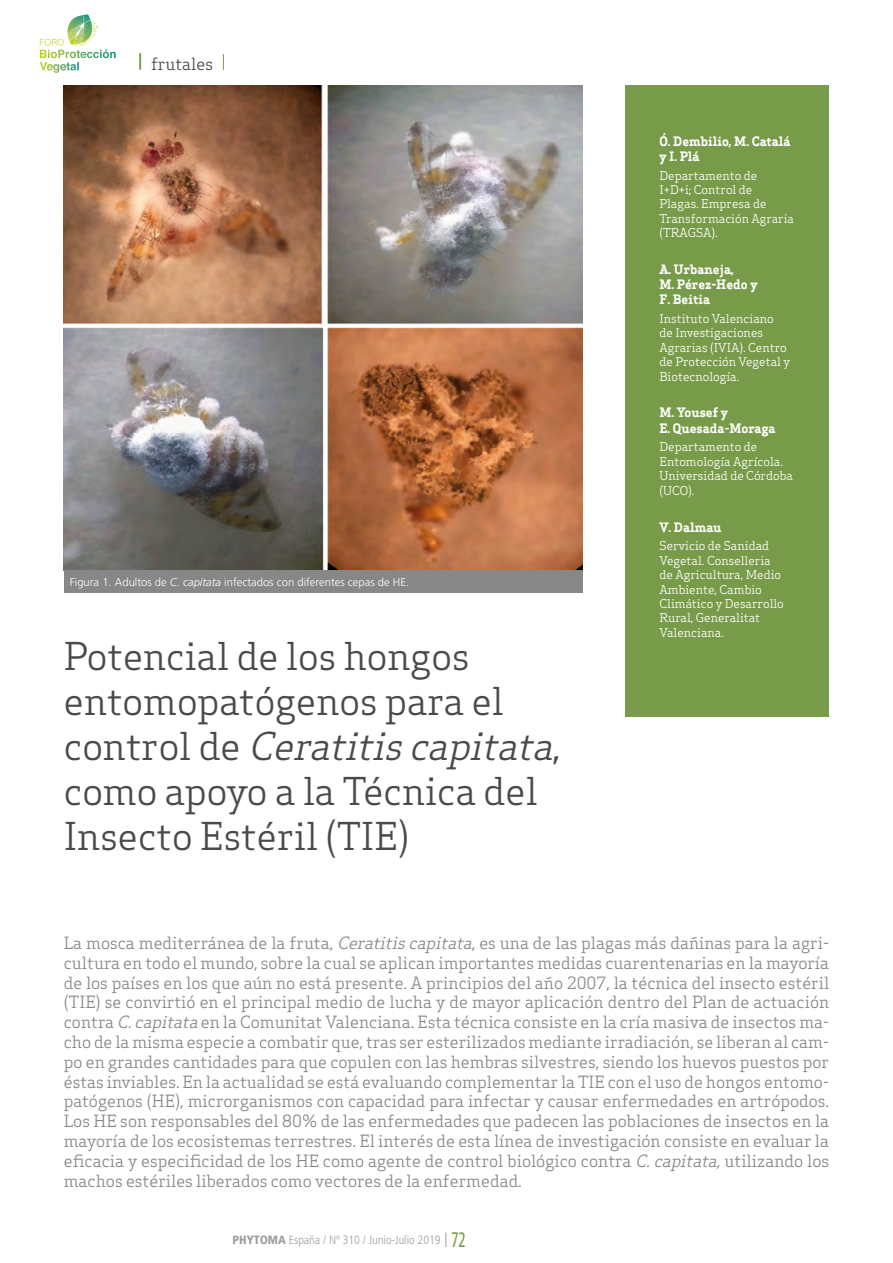
<style>
.page{position:relative;width:893px;height:1263px;background:#fff}
.page>*{position:absolute;margin:0;border:0;box-sizing:border-box;transform-origin:0 0}
.t1{font:37.5px/45px "Apex Serif";color:#4a4a49}
.t2{font:16.5px/19.8px "Apex Serif";color:#878787;text-align:justify}
.t3{font:16.5px "Apex Serif";color:#4a4a49}
.t4{font:700 12.75px/15.3px "Apex Serif";color:#fff}
.t5{font:12px/14.4px "Apex Serif";color:#fff}
.t6{font:300 condensed 12px "Frutiger LT Std";color:#9d9d9c}
.t7{font:300 11.25px "Frutiger LT Std";color:#fff}
.s1{font-style:italic}
.s2{font-weight:900}
.s3{font-weight:400;font-size:21px;color:#789b49}
</style>
<div class="page">
<img style="left:64px;top:85px;width:519px;height:485px">
<div style="left:625px;top:85px;width:204px;height:632px;background:#789b49"></div>
<div style="left:64px;top:570px;width:519px;height:23px;background:#878787"></div>
<svg style="left:446px;top:1232px;width:1px;height:15px"></svg>
<svg style="left:139px;top:54px;width:2px;height:15px"></svg>
<svg style="left:223px;top:54px;width:1px;height:16px"></svg>
<svg style="left:40px;top:14px;width:69px;height:59px"></svg>
<p class="t3" style="left:151px;top:54px;width:64px">frutales</p>
<p class="t7" style="left:70px;top:576px;width:341px">Figura 1. Adultos de <span class="s1">C. capitata</span> infectados con diferentes cepas de HE.</p>
<h1 class="t1" style="left:64px;top:634px;width:500px">Potencial de los hongos entomopatógenos para el<br>c o n t r o l d e <span class="s1">Ceratitiscapitata</span>, como apoyo a la Técnica del<br>Insecto Estéril (TIE)</h1>
<p class="t4" style="left:659px;top:133px;width:133px">Ó. Dembilio, M. Catalá y I. Plá</p>
<p class="t5" style="left:659px;top:168px;width:136px">Departamento de<br>I+D+i; Control de<br>Plagas. Empresa de<br>Transformación Agraria (TRAGSA).</p>
<p class="t4" style="left:659px;top:261px;width:99px">A. Urbaneja,<br>M. Pérez-Hedo y<br>F. Beitia</p>
<p class="t5" style="left:659px;top:311px;width:132px">Instituto Valenciano de Investigaciones<br>Agrarias (IVIA). Centro de Protección Vegetal y<br>Biotecnología.</p>
<p class="t4" style="left:659px;top:405px;width:118px">M. Yousef y<br>E. Quesada-Moraga</p>
<p class="t5" style="left:659px;top:439px;width:135px">Departamento de<br>Entomología Agrícola.<br>Universidad de Córdoba (UCO).</p>
<p class="t4" style="left:659px;top:519px;width:64px">V. Dalmau</p>
<p class="t5" style="left:659px;top:539px;width:126px">Servicio de Sanidad<br>Vegetal. Conselleria de Agricultura, Medio<br>Ambiente, Cambio<br>Climático y Desarrollo<br>Rural, Generalitat<br>Valenciana.</p>
<p class="t2" style="left:64px;top:933px;width:767px">La mosca mediterránea de la fruta, <span class="s1">Ceratitiscapitata</span>, es una de las plagas más dañinas para la agri&shy;cultura en todo el mundo, sobre la cual se aplican importantes medidas cuarentenarias en la mayoría de los países en los que aún no está presente. A principios del año 2007, la técnica del insecto estéril (TIE) se convirtió en el principal medio de lucha y de mayor aplicación dentro del Plan de actuación contra <span class="s1">C.capitata</span> en la Comunitat Valenciana. Esta técnica consiste en la cría masiva de insectos ma&shy;cho de la misma especie a combatir que, tras ser esterilizados mediante irradiación, se liberan al cam&shy;po en grandes cantidades para que copulen con las hembras silvestres, siendo los huevos puestos por éstas inviables. En la actualidad se está evaluando complementar la TIE con el uso de hongos entomo&shy;patógenos (HE), microrganismos con capacidad para infectar y causar enfermedades en artrópodos.<br>Los HE son responsables del 80% de las enfermedades que padecen las poblaciones de insectos en la mayoría de los ecosistemas terrestres. El interés de esta línea de investigación consiste en evaluar la eficacia y especificidad de los HE como agente de control biológico contra <span class="s1">C.capitata,</span>utilizando los machos estériles liberados como vectores de la enfermedad.</p>
<p class="t6" style="left:233px;top:1233px;width:235px"><span class="s2">PHYTOMA</span> España / Nº 310 / Junio-Julio 2019 <span class="s3">72</span></p>
</div>
